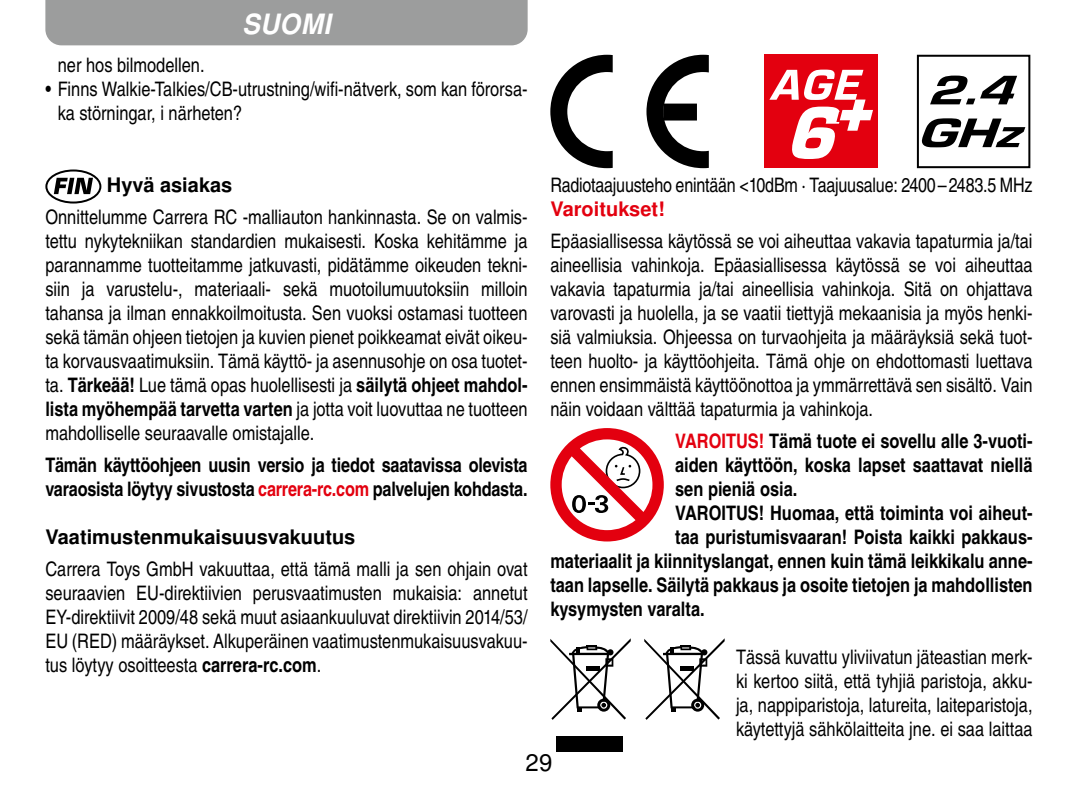
<style>
.page{position:relative;width:1078px;height:794px;background:#fff}
.page>*{position:absolute;margin:0;border:0;box-sizing:border-box;transform-origin:0 0}
.t1{font:italic 700 28px "Nimbus San LOT";letter-spacing:.025em;color:#fff;scale:.94 1}
.t2{font:24px "Nimbus San LOT";color:#000}
.t3{font:20px/24px "Nimbus San LOT Reg Con";color:#000;text-align:justify}
.t4{font:20px/24px "Nimbus San LOT Bol Con";color:#000}
.t5{font:700 20px "Nimbus San LOT";color:#000}
.t6{font:700 20px "Nimbus San LOT";color:#e3000f}
.s1{font-family:"Nimbus San LOT Bol Con"}
.s2{color:#e3000f}
</style>
<div class="page">
<svg style="left:46px;top:170px;width:54px;height:32px"></svg>
<div style="left:45px;top:169px;width:56px;height:34px;border:2px solid #000;border-radius:50%"></div>
<svg style="left:54px;top:178px;width:39px;height:16px"></svg>
<svg style="left:550px;top:55px;width:62px;height:113px"></svg>
<svg style="left:646px;top:55px;width:62px;height:113px"></svg>
<div style="left:764px;top:55px;width:113px;height:113px;background:#e3000f"></div>
<svg style="left:769px;top:70px;width:103px;height:89px"></svg>
<svg style="left:916px;top:54px;width:115px;height:115px"></svg>
<svg style="left:550px;top:428px;width:113px;height:113px"></svg>
<div style="left:556px;top:736px;width:67px;height:15px;background:#000"></div>
<svg style="left:550px;top:639px;width:80px;height:81px"></svg>
<svg style="left:644px;top:639px;width:80px;height:81px"></svg>
<div style="left:45px;top:0;width:482px;height:45px;background:#9c9d9d"></div>
<h1 class="t1" style="left:242px;top:8px;width:96px">SUOMI</h1>
<p class="t3" style="left:58px;top:53px;width:148px">ner hos bilmodellen.</p>
<p class="t3" style="left:58px;top:77px;width:471px;text-indent:-12px">• Finns Walkie-Talkies/CB-utrustning/wifi-nätverk, som kan förorsa&shy;ka störningar, i närheten?</p>
<p class="t5" style="left:107px;top:173px;width:127px">Hyvä asiakas</p>
<p class="t3" style="left:45px;top:205px;width:483px">Onnittelumme Carrera RC -malliauton hankinnasta. Se on valmis&shy;tettu nykytekniikan standardien mukaisesti. Koska kehitämme ja parannamme tuotteitamme jatkuvasti, pidätämme oikeuden tekni&shy;siin ja varustelu-, materiaali- sekä muotoilumuutoksiin milloin tahansa ja ilman ennakkoilmoitusta. Sen vuoksi ostamasi tuotteen sekä tämän ohjeen tietojen ja kuvien pienet poikkeamat eivät oikeu&shy;ta korvausvaatimuksiin. Tämä käyttö- ja asennusohje on osa tuotet&shy;ta. <span class="s1">Tärkeää!</span> Lue tämä opas huolellisesti ja <span class="s1">säilytä ohjeet mahdol&shy;lista myöhempää tarvetta varten</span> ja jotta voit luovuttaa ne tuotteen mahdolliselle seuraavalle omistajalle.</p>
<p class="t4" style="left:45px;top:454px;width:483px">Tämän käyttöohjeen uusin versio ja tiedot saatavissa olevista varaosista löytyy sivustosta <span class="s2">carrera-rc.com</span> palvelujen kohdasta.</p>
<p class="t5" style="left:45px;top:525px;width:311px">Vaatimustenmukaisuusvakuutus</p>
<p class="t3" style="left:45px;top:557px;width:483px">Carrera Toys GmbH vakuuttaa, että tämä malli ja sen ohjain ovat seuraavien EU-direktiivien perusvaatimusten mukaisia: annetut EY-direktiivit 2009/48 sekä muut asiaankuuluvat direktiivin 2014/53/ EU (RED) määräykset. Alkuperäinen vaatimustenmukaisuusvakuu&shy;tus löytyy osoitteesta <span class="s1">carrera-rc.com</span>.</p>
<p class="t3" style="left:550px;top:173px;width:483px">Radiotaajuusteho enintään &lt;10dBm · Taajuusalue: 2400–2483.5 MHz</p>
<p class="t6" style="left:550px;top:197px;width:116px">Varoitukset!</p>
<p class="t3" style="left:550px;top:229px;width:483px">Epäasiallisessa käytössä se voi aiheuttaa vakavia tapaturmia ja/tai aineellisia vahinkoja. Epäasiallisessa käytössä se voi aiheuttaa vakavia tapaturmia ja/tai aineellisia vahinkoja. Sitä on ohjattava varovasti ja huolella, ja se vaatii tiettyjä mekaanisia ja myös henki&shy;siä valmiuksia. Ohjeessa on turvaohjeita ja määräyksiä sekä tuot&shy;teen huolto- ja käyttöohjeita. Tämä ohje on ehdottomasti luettava ennen ensimmäistä käyttöönottoa ja ymmärrettävä sen sisältö. Vain näin voidaan välttää tapaturmia ja vahinkoja.</p>
<p class="t4" style="left:675px;top:430px;width:359px"><span class="s2">VAROITUS!</span> Tämä tuote ei sovellu alle 3-vuoti-</p>
<p class="t4" style="left:675px;top:454px;width:359px">aiden käyttöön, koska lapset saattavat niellä</p>
<p class="t4" style="left:675px;top:478px;width:124px">sen pieniä osia.</p>
<p class="t4" style="left:675px;top:502px;width:359px">VAROITUS! Huomaa, että toiminta voi aiheut-</p>
<p class="t4" style="left:675px;top:526px;width:359px">taa puristumisvaaran! Poista kaikki pakkaus-</p>
<p class="t4" style="left:550px;top:550px;width:483px">materiaalit ja kiinnityslangat, ennen kuin tämä leikkikalu anne-</p>
<p class="t4" style="left:550px;top:574px;width:483px">taan lapselle. Säilytä pakkaus ja osoite tietojen ja mahdollisten</p>
<p class="t4" style="left:550px;top:598px;width:156px">kysymysten varalta.</p>
<p class="t3" style="left:735px;top:645px;width:298px">Tässä kuvattu yliviivatun jäteastian merk&shy;ki kertoo siitä, että tyhjiä paristoja, akku&shy;ja, nappiparistoja, latureita, laiteparistoja, käytettyjä sähkölaitteita jne. ei saa laittaa</p>
<p class="t2" style="left:525px;top:748px;width:28px">29</p>
</div>
